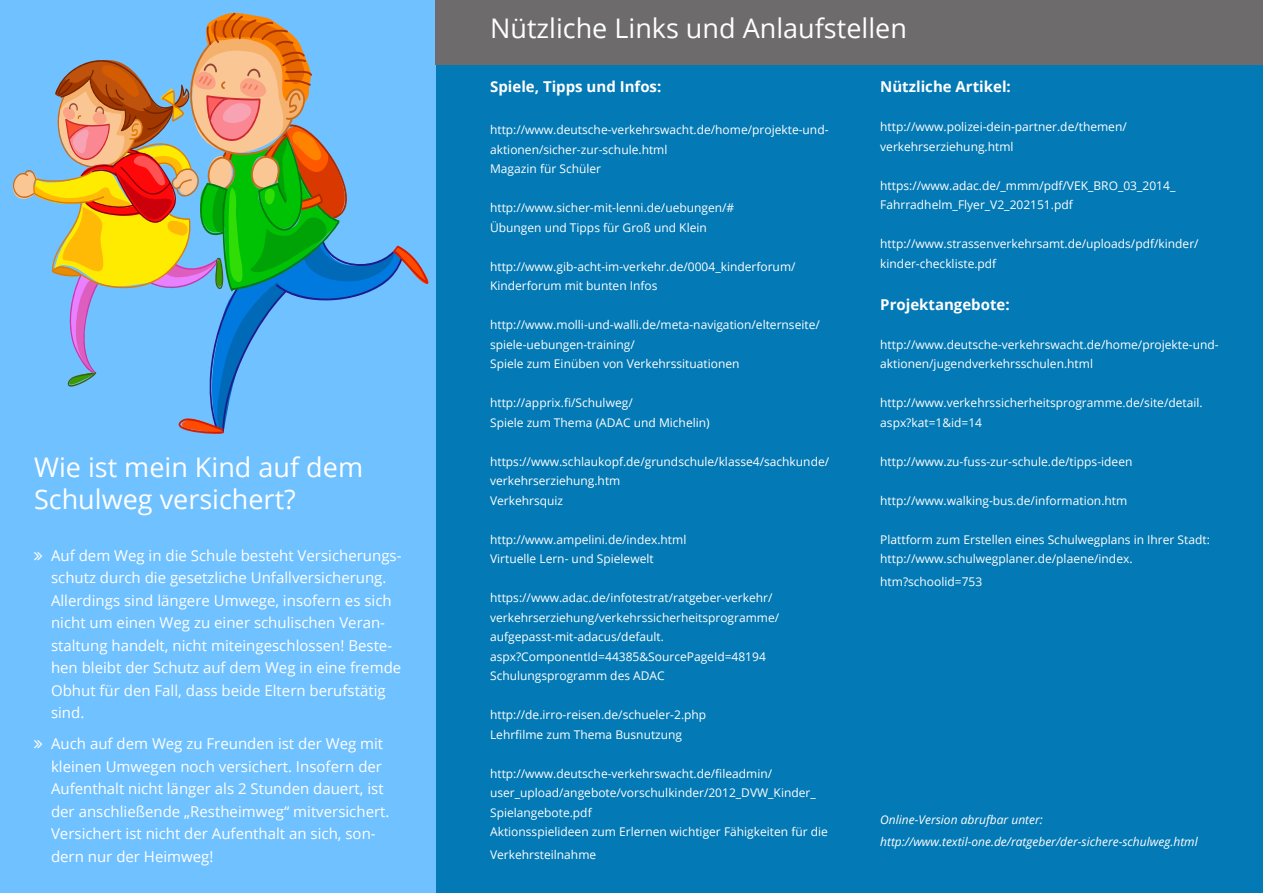
<style>
.page{position:relative;width:1263px;height:893px;background:#0379b5}
.page>*{position:absolute;margin:0;border:0;box-sizing:border-box;transform-origin:0 0}
.t1{font:27px/32.4px "Open Sans";color:#fff}
.t2{font:15px/22.5px "Open Sans";color:#fff}
.t3{font:700 15px "Open Sans";color:#fff}
.t4{font:12px/19.5px "Open Sans";color:#fff}
.t5{font:italic 12px/22.5px "Open Sans";color:#fff}
</style>
<div class="page">
<div style="left:0;top:0;width:436px;height:893px;background:#70c1ff"></div>
<div style="left:436px;top:0;width:827px;height:65px;background:#6d6b6b"></div>
<svg style="left:12px;top:12px;width:417px;height:422px"></svg>
<h1 class="t1" style="left:34px;top:450px;width:331px">Wie ist mein Kind auf dem<br>Schulweg versichert?</h1>
<p class="t2" style="left:51px;top:544px;width:352px">Auf dem Weg in die Schule besteht Versicherungs&shy;schutz durch die gesetzliche Unfallversicherung.<br>Allerdings sind längere Umwege, insofern es sich nicht um einen Weg zu einer schulischen Veran&shy;staltung handelt, nicht miteingeschlossen! Beste&shy;hen bleibt der Schutz auf dem Weg in eine fremde Obhut für den Fall, dass beide Eltern berufstätig sind.</p>
<p class="t2" style="left:51px;top:732px;width:340px">Auch auf dem Weg zu Freunden ist der Weg mit kleinen Umwegen noch versichert. Insofern der Aufenthalt nicht länger als 2 Stunden dauert, ist der anschließende „Restheimweg“ mitversichert.<br>Versichert ist nicht der Aufenthalt an sich, son&shy;dern nur der Heimweg!</p>
<h1 class="t1" style="left:490px;top:11px;width:418px">Nützliche Links und Anlaufstellen</h1>
<p class="t3" style="left:490px;top:76px;width:173px">Spiele, Tipps und Infos:</p>
<p class="t4" style="left:490px;top:120px;width:340px">http://www.deutsche-verkehrswacht.de/home/projekte-und&shy;aktionen/sicher-zur-schule.html<br>Magazin für Schüler</p>
<p class="t4" style="left:490px;top:198px;width:246px">http://www.sicher-mit-lenni.de/uebungen/#<br>Übungen und Tipps für Groß und Klein</p>
<p class="t4" style="left:490px;top:256px;width:307px">http://www.gib-acht-im-verkehr.de/0004_kinderforum/<br>Kinderforum mit bunten Infos</p>
<p class="t4" style="left:490px;top:315px;width:331px">http://www.molli-und-walli.de/meta-navigation/elternseite/ spiele-uebungen-training/<br>Spiele zum Einüben von Verkehrssituationen</p>
<p class="t4" style="left:490px;top:393px;width:221px">http://apprix.fi/Schulweg/<br>Spiele zum Thema (ADAC und Michelin)</p>
<p class="t4" style="left:490px;top:451px;width:341px">https://www.schlaukopf.de/grundschule/klasse4/sachkunde/ verkehrserziehung.htm<br>Verkehrsquiz</p>
<p class="t4" style="left:490px;top:529px;width:198px">http://www.ampelini.de/index.html<br>Virtuelle Lern- und Spielewelt</p>
<p class="t4" style="left:490px;top:588px;width:291px">https://www.adac.de/infotestrat/ratgeber-verkehr/ verkehrserziehung/verkehrssicherheitsprogramme/ aufgepasst-mit-adacus/default. aspx?ComponentId=44385&amp;SourcePageId=48194<br>Schulungsprogramm des ADAC</p>
<p class="t4" style="left:490px;top:705px;width:218px">http://de.irro-reisen.de/schueler-2.php<br>Lehrfilme zum Thema Busnutzung</p>
<p class="t4" style="left:490px;top:763px;width:339px">http://www.deutsche-verkehrswacht.de/fileadmin/ user_upload/angebote/vorschulkinder/2012_DVW_Kinder_ Spielangebote.pdf<br>Aktionsspielideen zum Erlernen wichtiger Fähigkeiten für die</p>
<p class="t4" style="left:490px;top:844px;width:108px">Verkehrsteilnahme</p>
<p class="t3" style="left:880px;top:76px;width:132px">Nützliche Artikel:</p>
<p class="t4" style="left:880px;top:117px;width:248px">http://www.polizei-dein-partner.de/themen/ verkehrserziehung.html</p>
<p class="t4" style="left:880px;top:175px;width:297px">https://www.adac.de/_mmm/pdf/VEK_BRO_03_2014_<br>Fahrradhelm_Flyer_V2_202151.pdf</p>
<p class="t4" style="left:880px;top:234px;width:320px">http://www.strassenverkehrsamt.de/uploads/pdf/kinder/ kinder-checkliste.pdf</p>
<p class="t3" style="left:880px;top:294px;width:131px">Projektangebote:</p>
<p class="t4" style="left:880px;top:334px;width:340px">http://www.deutsche-verkehrswacht.de/home/projekte-und&shy;aktionen/jugendverkehrsschulen.html</p>
<p class="t4" style="left:880px;top:393px;width:324px">http://www.verkehrssicherheitsprogramme.de/site/detail. aspx?kat=1&amp;id=14</p>
<p class="t4" style="left:880px;top:451px;width:254px">http://www.zu-fuss-zur-schule.de/tipps-ideen</p>
<p class="t4" style="left:880px;top:490px;width:249px">http://www.walking-bus.de/information.htm</p>
<p class="t4" style="left:880px;top:529px;width:331px">Plattform zum Erstellen eines Schulwegplans in Ihrer Stadt: http://www.schulwegplaner.de/plaene/index.</p>
<p class="t4" style="left:880px;top:571px;width:104px">htm?schoolid=753</p>
<p class="t5" style="left:880px;top:808px;width:319px">Online-Version abrufbar unter: http://www.textil-one.de/ratgeber/der-sichere-schulweg.html</p>
</div>
